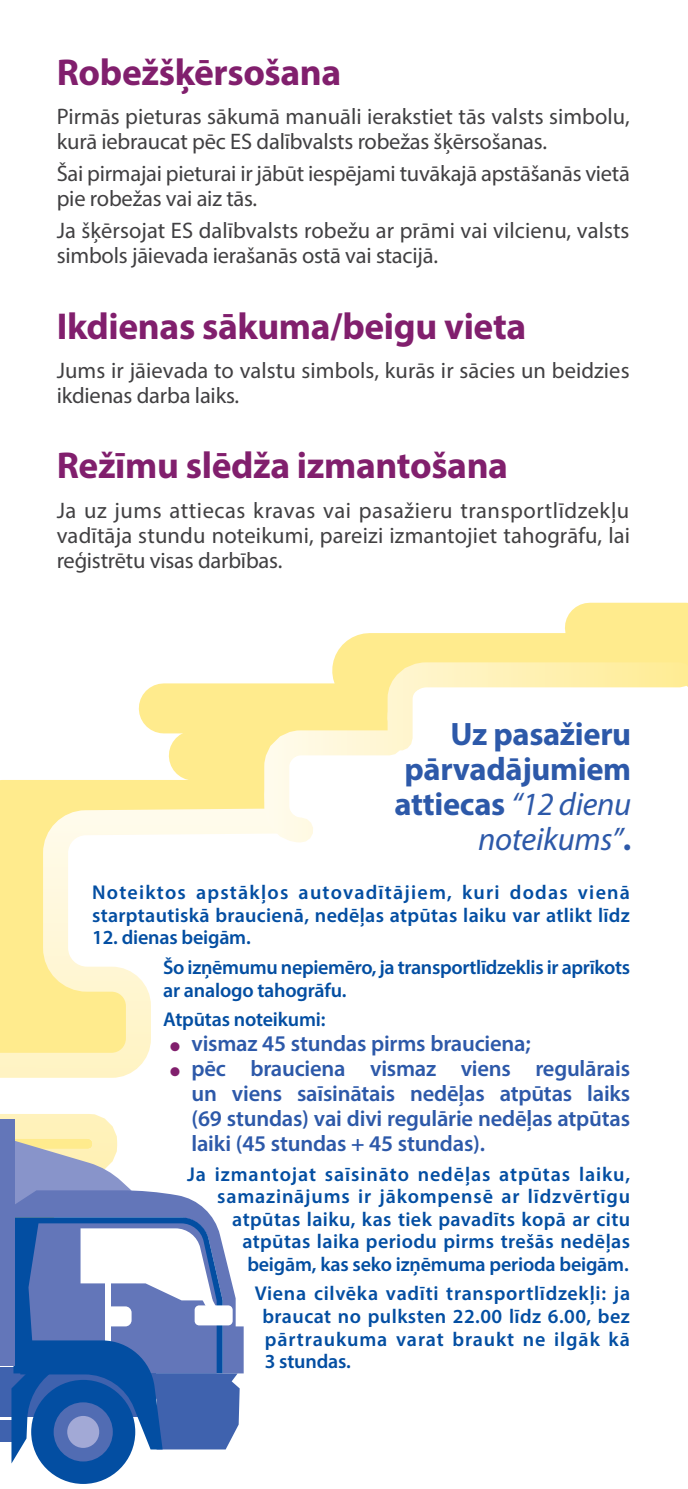
<style>
.page{position:relative;width:688px;height:1489px;background:#fff}
.page>*{position:absolute;margin:0;border:0;box-sizing:border-box;transform-origin:0 0}
.H1-TITLES_chapter{font:700 37.5px "Myriad Pro";letter-spacing:-.01em;color:#811f6d}
.Subtitle-Blue_paragr{font:700 32.5px/35px "Myriad Pro";letter-spacing:-.01em;color:#2d59a9;text-align:right}
.TEXT{font:22.5px/25px "Myriad Pro";letter-spacing:-.01em;color:#414042}
.t1{font:600 22.5px/25px "Myriad Pro";letter-spacing:-.01em;color:#2d59a9;text-align:justify}
.Blue_Text_paragraph{font:600 20px/22.5px "Myriad Pro";letter-spacing:.02em;color:#034ea2}
.Blue_Text_paragraph-2{font:600 20px/22.5px "Myriad Pro";letter-spacing:-.015em;color:#034ea2}
.Blue_Text_paragraph-3{font:600 20px "Myriad Pro";letter-spacing:-.01em;color:#034ea2}
.s1{font-weight:400;font-style:italic}
.s2{color:#811f6d}
</style>
<div class="page">
<div style="left:369px;top:633px;width:316px;height:75px;background:#ffeb8d"></div>
<div style="left:589px;top:602px;width:96px;height:50px;background:#ffeb8d"></div>
<div style="left:164px;top:683px;width:288px;height:50px;background:#ffeb8d"></div>
<div style="left:2px;top:780px;width:316px;height:75px;background:#ffeb8d"></div>
<div style="left:194px;top:730px;width:420px;height:50px;background:#ffeb8d"></div>
<svg style="left:0;top:795px;width:252px;height:562px"></svg>
<div style="left:0;top:1419px;width:17px;height:22px;background:#3f62ae"></div>
<div style="left:0;top:1366px;width:155px;height:50px;background:#3f62ae"></div>
<svg style="left:15px;top:1140px;width:117px;height:50px;background:#b7bac7"></svg>
<svg style="left:15px;top:1190px;width:228px;height:183px;fill:#6376b9"></svg>
<svg style="left:11px;top:1217px;width:228px;height:246px"></svg>
<div style="left:31px;top:1379px;width:104px;height:104px;background:#034ea2;border-radius:50%"></div>
<div style="left:54px;top:1402px;width:59px;height:59px;background:#516cb3;border-radius:50%"></div>
<div style="left:67px;top:1415px;width:32px;height:32px;background:#a2a9d6;border-radius:50%"></div>
<div style="left:0;top:1118px;width:15px;height:247px;background:#6376b9"></div>
<svg style="left:252px;top:650px;width:435px;height:205px"></svg>
<h1 class="H1-TITLES_chapter" style="left:57px;top:48px;width:286px">Robežšķērsošana</h1>
<p class="TEXT" style="left:57px;top:104px;width:574px">Pirmās pieturas sākumā manuāli ierakstiet tās valsts simbolu, kurā iebraucat pēc ES dalībvalsts robežas šķērsošanas.</p>
<p class="TEXT" style="left:57px;top:161px;width:574px">Šai pirmajai pieturai ir jābūt iespējami tuvākajā apstāšanās vietā pie robežas vai aiz tās.</p>
<p class="TEXT" style="left:57px;top:218px;width:574px">Ja šķērsojat ES dalībvalsts robežu ar prāmi vai vilcienu, valsts simbols jāievada ierašanās ostā vai stacijā.</p>
<h1 class="H1-TITLES_chapter" style="left:57px;top:302px;width:471px">Ikdienas sākuma/beigu vieta</h1>
<p class="TEXT" style="left:57px;top:357px;width:574px">Jums ir jāievada to valstu simbols, kurās ir sācies un beidzies ikdienas darba laiks.</p>
<h1 class="H1-TITLES_chapter" style="left:57px;top:441px;width:453px">Režīmu slēdža izmantošana</h1>
<p class="TEXT" style="left:57px;top:497px;width:574px;text-align:justify">Ja uz jums attiecas kravas vai pasažieru transportlīdzekļu vadītāja stundu noteikumi, pareizi izmantojiet tahogrāfu, lai reģistrētu visas darbības.</p>
<h2 class="Subtitle-Blue_paragr" style="left:394px;top:715px;width:238px">Uz pasažieru pārvadājumiem attiecas <span class="s1">“12 dienu noteikums”</span>.</h2>
<p class="Blue_Text_paragraph" style="left:92px;top:880px;width:539px">Noteiktos apstākļos autovadītājiem, kuri dodas vienā starptautiskā braucienā, nedēļas atpūtas laiku var atlikt līdz</p>
<p class="Blue_Text_paragraph-3" style="left:92px;top:925px;width:160px">12. dienas beigām.</p>
<p class="Blue_Text_paragraph-2" style="left:163px;top:955px;width:468px">Šo izņēmumu nepiemēro, ja transportlīdzeklis ir aprīkots ar analogo tahogrāfu.</p>
<p class="Blue_Text_paragraph-3" style="left:163px;top:1006px;width:164px">Atpūtas noteikumi:</p>
<p class="t1" style="left:170px;top:1030px;width:362px"><span class="s2">●</span> vismaz 45 stundas pirms brauciena;</p>
<p class="t1" style="left:191px;top:1055px;width:440px;text-indent:-21px"><span class="s2">●</span> pēc brauciena vismaz viens regulārais un viens saīsinātais nedēļas atpūtas laiks (69 stundas) vai divi regulārie nedēļas atpūtas laiki (45 stundas + 45 stundas).</p>
<p class="Blue_Text_paragraph" style="left:187px;top:1162px;width:444px;text-align:right">Ja izmantojat saīsināto nedēļas atpūtas laiku, samazinājums ir jākompensē ar līdzvērtīgu atpūtas laiku, kas tiek pavadīts kopā ar citu atpūtas laika periodu pirms trešās nedēļas beigām, kas seko izņēmuma perioda beigām.</p>
<p class="Blue_Text_paragraph" style="left:262px;top:1281px;width:369px;text-align:justify;text-indent:-8px">Viena cilvēka vadīti transportlīdzekļi: ja braucat no pulksten 22.00 līdz 6.00, bez pārtraukuma varat braukt ne ilgāk kā 3 stundas.</p>
</div>
